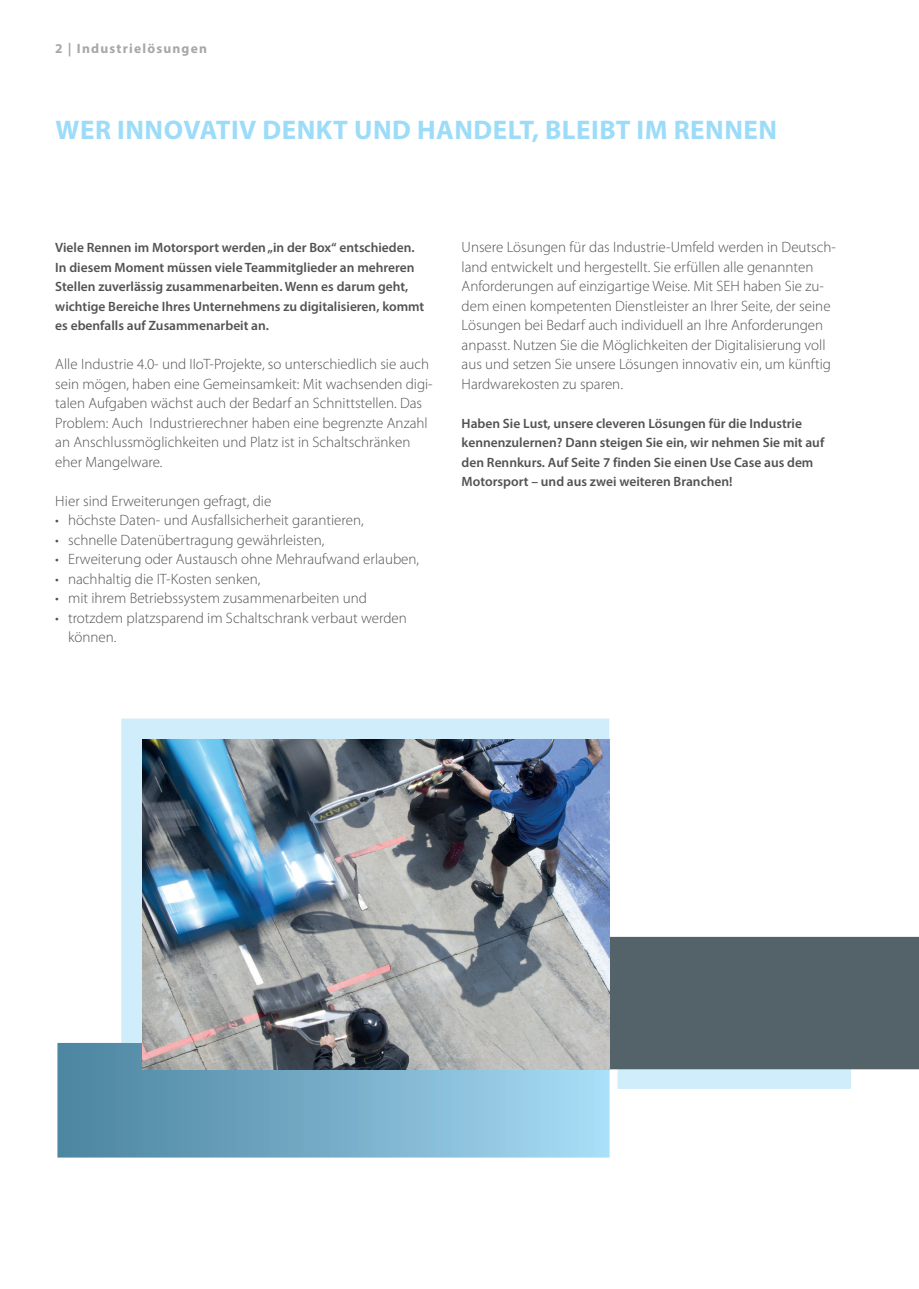
<style>
.page{position:relative;width:919px;height:1289px;background:#fff}
.page>*{position:absolute;margin:0;border:0;box-sizing:border-box;transform-origin:0 0}
.t1{font:700 27px "Myriad Pro";letter-spacing:.02em;color:#9cdcf8}
.t2{font:300 15px/19.5px "Myriad Pro";color:#535151}
.t3{font:600 13.5px/19.5px "Myriad Pro";color:#535151}
.t4{font:700 13.5px "Myriad Pro";letter-spacing:.09em;color:#a7a6a9}
</style>
<div class="page">
<div style="left:121px;top:718px;width:488px;height:324px;background:#cfedfb"></div>
<svg style="left:609px;top:935px;width:309px;height:153px;background:#66767d"></svg>
<svg style="left:57px;top:1042px;width:552px;height:115px;background:#77adc8"></svg>
<img style="left:142px;top:739px;width:467px;height:330px">
<p class="t4" style="left:55px;top:39px;width:153px">2 | Industrielösungen</p>
<h1 class="t1" style="left:56px;top:113px;width:723px">WER INNOVATIV DENKT UND HANDELT, BLEIBT IM RENNEN</h1>
<p class="t3" style="left:55px;top:237px;width:370px">Viele Rennen im Motorsport werden „in der Box“ entschieden.<br>In diesem Moment müssen viele Teammitglieder an mehreren Stellen zuverlässig zusammenarbeiten. Wenn es darum geht, wichtige Bereiche Ihres Unternehmens zu digitalisieren, kommt es ebenfalls auf Zusammenarbeit an.</p>
<p class="t2" style="left:55px;top:354px;width:379px">Alle Industrie 4.0- und IIoT-Projekte, so unterschiedlich sie auch sein mögen, haben eine Gemeinsamkeit: Mit wachsenden digi&shy;talen Aufgaben wächst auch der Bedarf an Schnittstellen. Das Problem: Auch Industrierechner haben eine begrenzte Anzahl an Anschlussmöglichkeiten und Platz ist in Schaltschränken eher Mangelware.</p>
<p class="t2" style="left:55px;top:491px;width:217px">Hier sind Erweiterungen gefragt, die</p>
<p class="t2" style="left:55px;top:510px;width:310px">• höchste Daten- und Ausfallsicherheit garantieren,</p>
<p class="t2" style="left:55px;top:530px;width:270px">• schnelle Datenübertragung gewährleisten,</p>
<p class="t2" style="left:55px;top:549px;width:365px">• Erweiterung oder Austausch ohne Mehraufwand erlauben,</p>
<p class="t2" style="left:55px;top:569px;width:207px">• nachhaltig die IT-Kosten senken,</p>
<p class="t2" style="left:55px;top:588px;width:313px">• mit ihrem Betriebssystem zusammenarbeiten und</p>
<p class="t2" style="left:68px;top:608px;width:340px;text-indent:-13px">• trotzdem platzsparend im Schaltschrank verbaut werden können.</p>
<p class="t2" style="left:461px;top:237px;width:376px">Unsere Lösungen für das Industrie-Umfeld werden in Deutsch&shy;land entwickelt und hergestellt. Sie erfüllen alle genannten Anforderungen auf einzigartige Weise. Mit SEH haben Sie zu&shy;dem einen kompetenten Dienstleister an Ihrer Seite, der seine Lösungen bei Bedarf auch individuell an Ihre Anforderungen anpasst. Nutzen Sie die Möglichkeiten der Digitalisierung voll aus und setzen Sie unsere Lösungen innovativ ein, um künftig Hardwarekosten zu sparen.</p>
<p class="t3" style="left:461px;top:413px;width:364px">Haben Sie Lust, unsere cleveren Lösungen für die Industrie kennenzulernen? Dann steigen Sie ein, wir nehmen Sie mit auf den Rennkurs. Auf Seite 7 finden Sie einen Use Case aus dem Motorsport – und aus zwei weiteren Branchen!</p>
</div>
